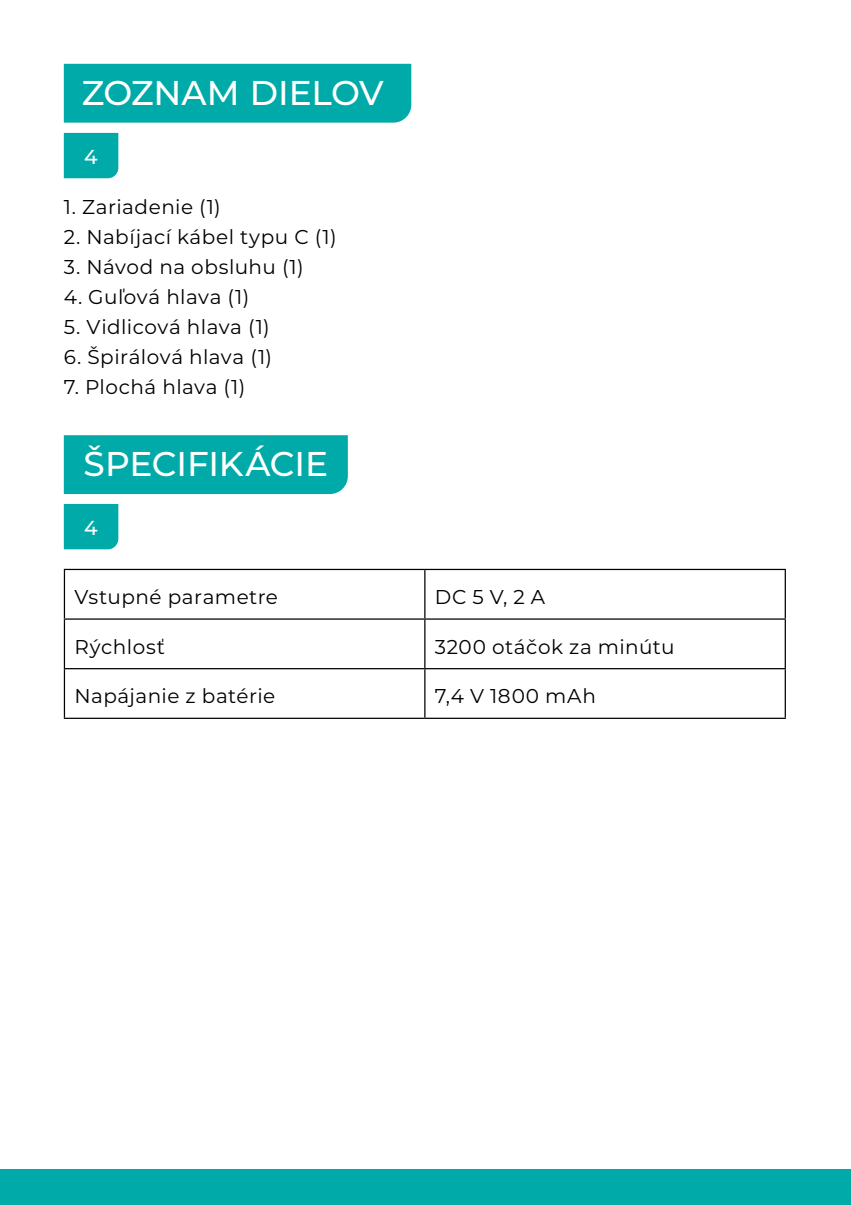
<style>
.page{position:relative;width:851px;height:1205px;background:#fff}
.page>*{position:absolute;margin:0;border:0;box-sizing:border-box;transform-origin:0 0}
.t1{font:500 34.25px "Montserrat";letter-spacing:-.005em;color:#fff}
.t2{font:500 20.25px "Montserrat";color:#fff}
.t3{font:20px "Montserrat";letter-spacing:.025em;color:#000}
</style>
<div class="page">
<div style="left:0;top:1169px;width:850px;height:36px;background:#00aaa8"></div>
<div style="left:64px;top:64px;width:347px;height:59px;background:#00aaa8"></div>
<div style="left:64px;top:435px;width:284px;height:59px;background:#00aaa8"></div>
<div style="left:64px;top:133px;width:54px;height:45px;background:#00aaa8"></div>
<div style="left:64px;top:504px;width:54px;height:45px;background:#00aaa8"></div>
<hr style="left:64px;top:569px;width:361px;height:1px;background:#000">
<hr style="left:64px;top:570px;width:1px;height:48px;background:#000">
<hr style="left:425px;top:569px;width:360px;height:1px;background:#000">
<hr style="left:424px;top:570px;width:1px;height:48px;background:#000">
<hr style="left:784px;top:570px;width:1px;height:48px;background:#000">
<hr style="left:64px;top:618px;width:361px;height:2px;background:#000">
<hr style="left:64px;top:620px;width:1px;height:48px;background:#000">
<hr style="left:425px;top:618px;width:360px;height:2px;background:#000">
<hr style="left:424px;top:620px;width:1px;height:48px;background:#000">
<hr style="left:784px;top:620px;width:1px;height:48px;background:#000">
<hr style="left:64px;top:668px;width:361px;height:1px;background:#000">
<hr style="left:64px;top:669px;width:1px;height:49px;background:#000">
<hr style="left:425px;top:668px;width:360px;height:1px;background:#000">
<hr style="left:424px;top:669px;width:1px;height:49px;background:#000">
<hr style="left:784px;top:669px;width:1px;height:49px;background:#000">
<hr style="left:64px;top:718px;width:361px;height:1px;background:#000">
<hr style="left:425px;top:718px;width:360px;height:1px;background:#000">
<h1 class="t1" style="left:82px;top:69px;width:303px">ZOZNAM DIELOV</h1>
<p class="t2" style="left:84px;top:142px;width:15px">4</p>
<p class="t3" style="left:64px;top:193px;width:158px">1. Zariadenie (1)</p>
<p class="t3" style="left:64px;top:223px;width:274px">2. Nabíjací kábel typu C (1)</p>
<p class="t3" style="left:64px;top:253px;width:241px">3. Návod na obsluhu (1)</p>
<p class="t3" style="left:64px;top:283px;width:187px">4. Guľová hlava (1)</p>
<p class="t3" style="left:64px;top:313px;width:207px">5. Vidlicová hlava (1)</p>
<p class="t3" style="left:64px;top:343px;width:210px">6. Špirálová hlava (1)</p>
<p class="t3" style="left:64px;top:373px;width:183px">7. Plochá hlava (1)</p>
<h1 class="t1" style="left:83px;top:440px;width:246px">ŠPECIFIKÁCIE</h1>
<p class="t2" style="left:84px;top:513px;width:15px">4</p>
<p class="t3" style="left:74px;top:583px;width:205px">Vstupné parametre</p>
<p class="t3" style="left:435px;top:583px;width:112px">DC 5 V, 2 A</p>
<p class="t3" style="left:74px;top:633px;width:92px">Rýchlosť</p>
<p class="t3" style="left:435px;top:633px;width:241px">3200 otáčok za minútu</p>
<p class="t3" style="left:74px;top:682px;width:202px">Napájanie z batérie</p>
<p class="t3" style="left:435px;top:682px;width:162px">7,4 V 1800 mAh</p>
</div>
